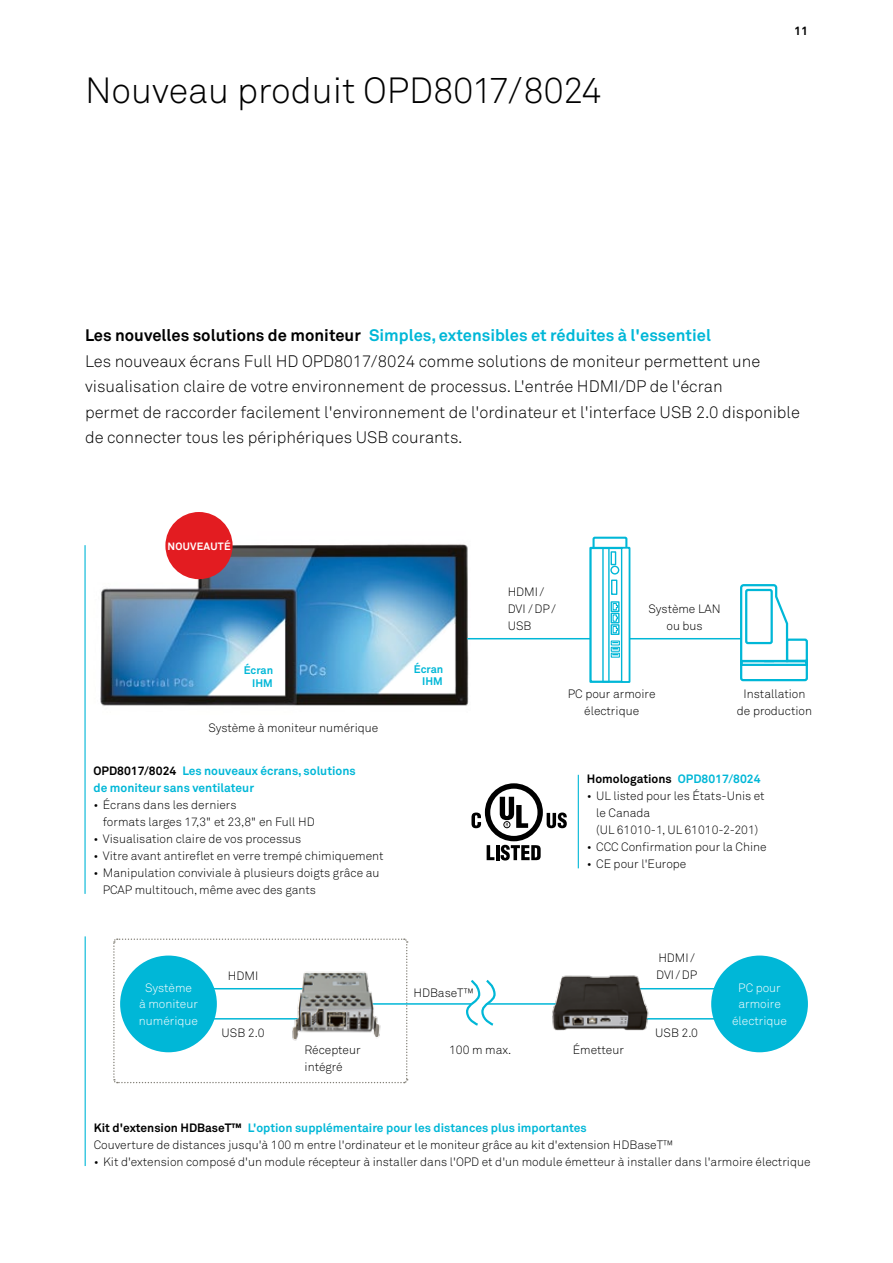
<style>
.page{position:relative;width:893px;height:1263px;background:#fff}
.page>*{position:absolute;margin:0;border:0;box-sizing:border-box;transform-origin:0 0}
.t1{font:300 36px "Akkurat";color:#000}
.t2{font:300 16.5px/25.5px "Akkurat";color:#000}
.t3{font:300 12px/17px "Akkurat";color:#000}
.t4{font:700 12px/17px "Akkurat";color:#00b7d7}
.t5{font:300 12px/16.5px "Akkurat";color:#fff;text-align:center}
.t6{font:700 12px "Akkurat";color:#000}
.t7{font:700 10.95px/12.9px "Akkurat";color:#00b7d7;text-align:right}
.t8{font:700 10.5px "Akkurat";letter-spacing:.025em;color:#fff}
.s1{font-weight:700}
.s2{font-weight:700;color:#00b7d7}
.s3{color:#000}
.s4{color:#00b7d7}
</style>
<div class="page">
<img style="left:100px;top:535px;width:370px;height:171px">
<hr style="left:467px;top:638px;width:127px;height:1px;background:#00b7d7">
<hr style="left:626px;top:638px;width:129px;height:1px;background:#00b7d7">
<svg style="left:739px;top:584px;width:69px;height:98px"></svg>
<div style="left:746px;top:590px;width:26px;height:53px;background:#fff;border-radius:2px"></div>
<div style="left:745px;top:589px;width:28px;height:55px;border:2px solid #00b7d7;border-radius:2px"></div>
<hr style="left:84px;top:545px;width:2px;height:349px;background:#00b7d7">
<hr style="left:578px;top:775px;width:1px;height:93px;background:#00b7d7">
<hr style="left:85px;top:936px;width:1px;height:230px;background:#00b7d7">
<div style="left:165px;top:512px;width:68px;height:67px;background:#e31c21;border-radius:50%"></div>
<div style="left:592px;top:537px;width:35px;height:23px;border:2px solid #00b7d7"></div>
<div style="left:589px;top:547px;width:41px;height:136px;background:#fff;border:2px solid #00b7d7"></div>
<div style="left:602px;top:547px;width:8px;height:135px;border:1px solid #00b7d7"></div>
<div style="left:621px;top:547px;width:9px;height:135px;background:#fff;border:1px solid #00b7d7"></div>
<svg style="left:611px;top:551px;width:5px;height:14px"></svg>
<svg style="left:611px;top:579px;width:6px;height:16px"></svg>
<svg style="left:611px;top:624px;width:9px;height:11px"></svg>
<svg style="left:611px;top:613px;width:9px;height:10px"></svg>
<svg style="left:611px;top:601px;width:9px;height:11px"></svg>
<svg style="left:612px;top:602px;width:6px;height:32px"></svg>
<div style="left:610px;top:566px;width:9px;height:8px;border:1px solid #00b7d7;border-radius:50%"></div>
<svg style="left:611px;top:653px;width:9px;height:5px"></svg>
<svg style="left:611px;top:647px;width:9px;height:5px"></svg>
<svg style="left:611px;top:640px;width:9px;height:5px"></svg>
<svg style="left:612px;top:642px;width:6px;height:13px"></svg>
<svg style="left:466px;top:980px;width:30px;height:46px"></svg>
<svg style="left:113px;top:938px;width:295px;height:146px"></svg>
<hr style="left:486px;top:1003px;width:80px;height:2px;background:#00b7d7">
<hr style="left:355px;top:1003px;width:116px;height:2px;background:#00b7d7">
<hr style="left:211px;top:1018px;width:96px;height:1px;background:#00b7d7">
<hr style="left:211px;top:988px;width:99px;height:1px;background:#00b7d7">
<div style="left:120px;top:955px;width:97px;height:97px;background:#00b7d7;border-radius:50%"></div>
<div style="left:711px;top:955px;width:97px;height:97px;background:#00b7d7;border-radius:50%"></div>
<img style="left:287px;top:962px;width:100px;height:85px">
<hr style="left:639px;top:988px;width:80px;height:1px;background:#00b7d7">
<hr style="left:639px;top:1018px;width:80px;height:1px;background:#00b7d7">
<img style="left:549px;top:975px;width:104px;height:56px">
<svg style="left:380px;top:624px;width:75px;height:69px"></svg>
<svg style="left:210px;top:625px;width:75px;height:69px"></svg>
<svg style="left:487px;top:845px;width:7px;height:15px"></svg>
<hr style="left:496px;top:845px;width:3px;height:15px;background:#000">
<svg style="left:501px;top:845px;width:40px;height:15px"></svg>
<svg style="left:547px;top:812px;width:20px;height:16px"></svg>
<svg style="left:485px;top:783px;width:58px;height:58px"></svg>
<div style="left:490px;top:789px;width:47px;height:47px;background:#fff;border-radius:50%"></div>
<svg style="left:500px;top:797px;width:28px;height:31px"></svg>
<div style="left:504px;top:821px;width:6px;height:7px;border:1px solid #000;border-radius:50%"></div>
<svg style="left:471px;top:812px;width:10px;height:16px"></svg>
<h1 class="t1" style="left:85px;top:68px;width:518px">Nouveau produit OPD8017/8024</h1>
<p class="t6" style="left:794px;top:23px;width:15px">11</p>
<p class="t2" style="left:85px;top:322px;width:716px"><span class="s1">Les nouvelles solutions de moniteur</span> <span class="s2">Simples, extensibles et réduites à l'essentiel<br></span>Les nouveaux écrans Full HD OPD8017/8024 comme solutions de moniteur permettent une visualisation claire de votre environnement de processus. L'entrée HDMI/DP de l'écran<br>permet de raccorder facilement l'environnement de l'ordinateur et l'interface USB 2.0 disponible de connecter tous les périphériques USB courants.</p>
<p class="t8" style="left:167px;top:539px;width:65px">NOUVEAUTÉ</p>
<p class="t7" style="left:244px;top:664px;width:31px">Écran<br>IHM</p>
<p class="t3" style="left:208px;top:719px;width:172px">Système à moniteur numérique</p>
<p class="t4" style="left:94px;top:762px;width:264px"><span class="s3">OPD8017/8024</span> Les nouveaux écrans, solutions de moniteur sans ventilateur</p>
<p class="t3" style="left:103px;top:796px;width:213px;text-indent:-9px">• Écrans dans les derniers<br>formats larges 17,3" et 23,8" en Full HD</p>
<p class="t3" style="left:94px;top:830px;width:209px">• Visualisation claire de vos processus</p>
<p class="t3" style="left:94px;top:847px;width:292px">• Vitre avant antireflet en verre trempé chimiquement</p>
<p class="t3" style="left:103px;top:864px;width:278px;text-indent:-9px">• Manipulation conviviale à plusieurs doigts grâce au<br>PCAP multitouch, même avec des gants</p>
<p class="t3" style="left:228px;top:967px;width:32px">HDMI</p>
<p class="t7" style="left:414px;top:662px;width:31px">Écran<br>IHM</p>
<p class="t3" style="left:508px;top:583px;width:50px">HDMI/<br>DVI /DP/<br>USB</p>
<p class="t3" style="left:648px;top:600px;width:74px;text-align:center">Système LAN ou bus</p>
<p class="t3" style="left:568px;top:685px;width:89px;text-align:center">PC pour armoire électrique</p>
<p class="t3" style="left:737px;top:685px;width:77px;text-align:center">Installation de production</p>
<p class="t6" style="left:587px;top:771px;width:175px">Homologations <span class="s4">OPD8017/8024</span></p>
<p class="t3" style="left:596px;top:787px;width:170px;text-indent:-9px">• UL listed pour les États-Unis et le Canada<br>(UL 61010-1, UL 61010-2-201)</p>
<p class="t3" style="left:587px;top:838px;width:181px">• CCC Confirmation pour la Chine</p>
<p class="t3" style="left:587px;top:855px;width:101px">• CE pour l'Europe</p>
<p class="t3" style="left:656px;top:949px;width:43px;line-height:16.5px">HDMI/<br>DVI/DP</p>
<p class="t5" style="left:139px;top:979px;width:61px">Système<br>à moniteur numérique</p>
<p class="t5" style="left:732px;top:979px;width:56px">PC pour armoire électrique</p>
<p class="t3" style="left:413px;top:984px;width:62px">HDBaseT™</p>
<p class="t3" style="left:222px;top:1024px;width:44px">USB 2.0</p>
<p class="t3" style="left:655px;top:1024px;width:44px">USB 2.0</p>
<p class="t3" style="left:305px;top:1041px;width:58px;line-height:16.5px">Récepteur intégré</p>
<p class="t3" style="left:449px;top:1041px;width:64px">100 m max.</p>
<p class="t3" style="left:573px;top:1041px;width:53px">Émetteur</p>
<p class="t3" style="left:94px;top:1119px;width:581px"><span class="s1">Kit d'extension HDBaseT™</span> <span class="s2">L'option supplémentaire pour les distances plus importantes<br></span>Couverture de distances jusqu'à 100 m entre l'ordinateur et le moniteur grâce au kit d'extension HDBaseT™</p>
<p class="t3" style="left:94px;top:1153px;width:718px">• Kit d'extension composé d'un module récepteur à installer dans l'OPD et d'un module émetteur à installer dans l'armoire électrique</p>
</div>
